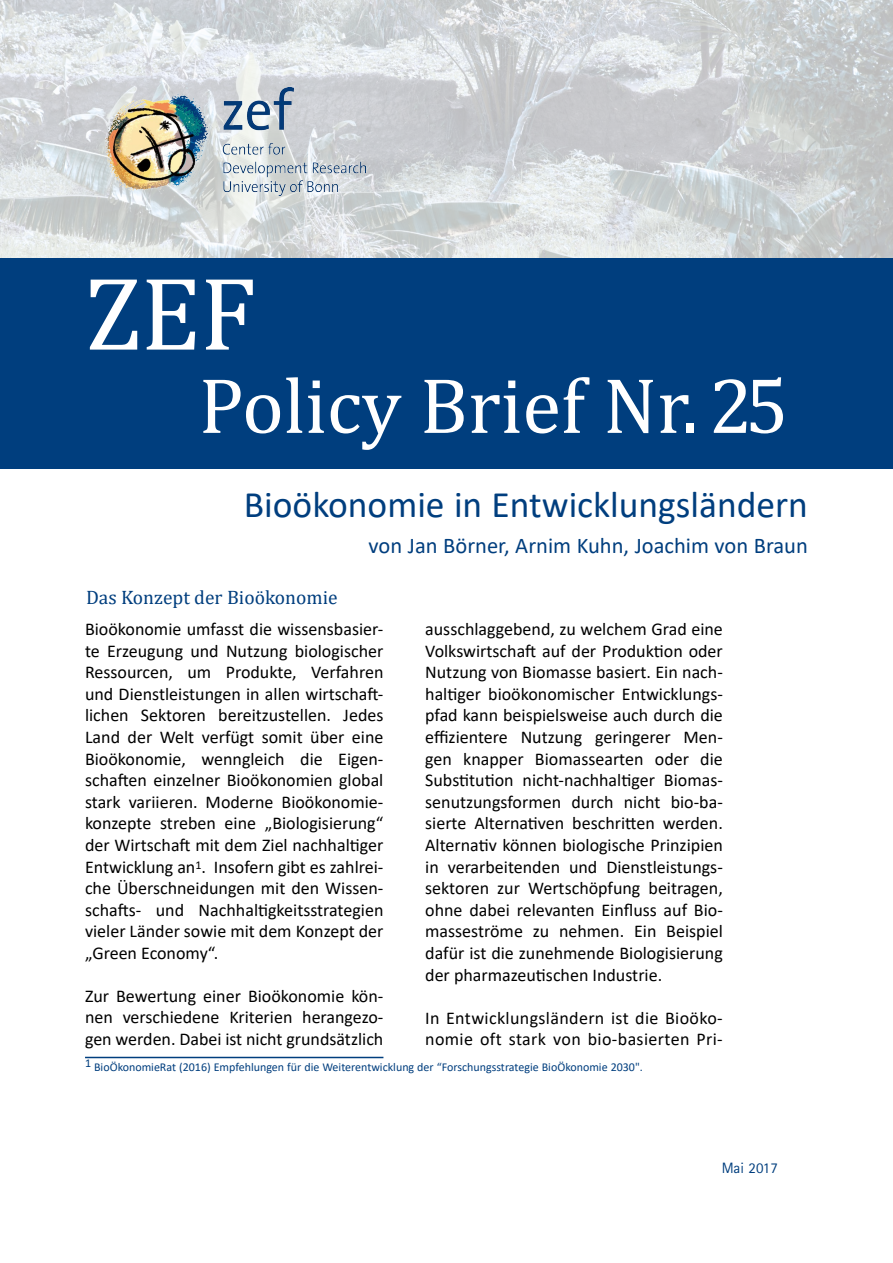
<style>
.page{position:relative;width:893px;height:1263px;background:#fff}
.page>*{position:absolute;margin:0;border:0;box-sizing:border-box;transform-origin:0 0}
.t1{font:105px "Cambria";color:#fff}
.t2{font:79.5px "Cambria";letter-spacing:-.005em;color:#fff}
.t3{font:37.5px "Calibri";color:#003e7e}
.t4{font:22.5px "Calibri";color:#003e7e}
.t5{font:19.5px "Cambria";color:#003e7e}
.t6{font:18px/21.6px "Calibri";color:#000;text-align:justify}
.t7{font:18px/21.6px "Calibri";letter-spacing:.02em;color:#000}
.t8{font:15px "Rotis Sans Serif Std";color:#003e7e}
.t9{font:12px "Calibri";color:#003e7e}
</style>
<div class="page">
<svg style="left:0;top:0;width:893px;height:258px;background:#d3d7d9"></svg>
<div style="left:0;top:258px;width:893px;height:210px;background:#003e7e"></div>
<img style="left:104px;top:87px;width:262px;height:108px">
<hr style="left:85px;top:1057px;width:298px;height:1px;background:#003e7e">
<h1 class="t1" style="left:85px;top:252px;width:173px">ZEF</h1>
<h2 class="t2" style="left:199px;top:359px;width:592px">Policy Brief Nr. 25</h2>
<h3 class="t3" style="left:244px;top:479px;width:565px">Bioökonomie in Entwicklungsländern</h3>
<p class="t4" style="left:369px;top:530px;width:441px">von Jan Börner, Arnim Kuhn, Joachim von Braun</p>
<p class="t5" style="left:86px;top:586px;width:253px">Das Konzept der Bioökonomie</p>
<p class="t6" style="left:85px;top:618px;width:300px">Bioökonomie umfasst die wissensbasier&shy;te Erzeugung und Nutzung biologischer Ressourcen, um Produkte, Verfahren und Dienstleistungen in allen wirtschaft&shy;lichen Sektoren bereitzustellen. Jedes Land der Welt verfügt somit über eine Bioökonomie, wenngleich die Eigen&shy;schaften einzelner Bioökonomien global stark variieren. Moderne Bioökonomie&shy;konzepte streben eine „Biologisierung“ der Wirtschaft mit dem Ziel nachhaltiger Entwicklung an<sup>1</sup>. Insofern gibt es zahlrei&shy;che Überschneidungen mit den Wissen&shy;schafts- und Nachhaltigkeitsstrategien vieler Länder sowie mit dem Konzept der „Green Economy“.</p>
<p class="t6" style="left:85px;top:984px;width:300px">Zur Bewertung einer Bioökonomie kön&shy;nen verschiedene Kriterien herangezo&shy;gen werden. Dabei ist nicht grundsätzlich</p>
<p class="t6" style="left:425px;top:618px;width:299px">ausschlaggebend, zu welchem Grad eine Volkswirtschaft auf der Produktion oder Nutzung von Biomasse basiert. Ein nach&shy;haltiger bioökonomischer Entwicklungs&shy;pfad kann beispielsweise auch durch die effizientere Nutzung geringerer Men&shy;gen knapper Biomassearten oder die Substitution nicht-nachhaltiger Biomas&shy;senutzungsformen durch nicht bio-ba&shy;sierte Alternativen beschritten werden.<br>Alternativ können biologische Prinzipien in verarbeitenden und Dienstleistungs&shy;sektoren zur Wertschöpfung beitragen, ohne dabei relevanten Einfluss auf Bio&shy;masseströme zu nehmen. Ein Beispiel dafür ist die zunehmende Biologisierung der pharmazeutischen Industrie.</p>
<p class="t7" style="left:425px;top:1006px;width:299px">In Entwicklungsländern ist die Bioöko&shy;nomie oft stark von bio-basierten Pri-</p>
<p class="t9" style="left:85px;top:1058px;width:559px">1 BioÖkonomieRat (2016) Empfehlungen für die Weiterentwicklung der “Forschungsstrategie BioÖkonomie 2030".</p>
<p class="t8" style="left:722px;top:1158px;width:58px">Mai 2017</p>
</div>
